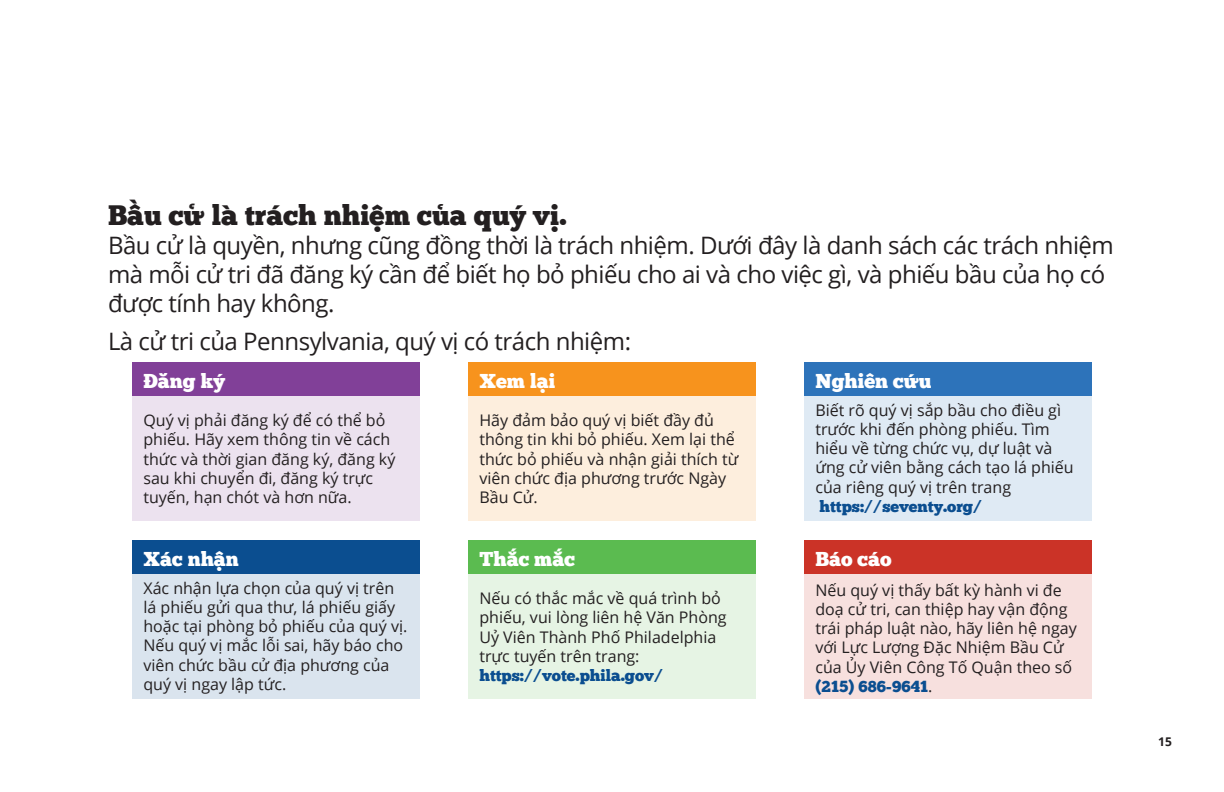
<style>
.page{position:relative;width:1224px;height:792px;background:#fff}
.page>*{position:absolute;margin:0;border:0;box-sizing:border-box;transform-origin:0 0}
.t1{font:28px "Chunk Five Ex";color:#231f20}
.t2{font:24px/28.8px "Open Sans";letter-spacing:-.02em;color:#231f20}
.t3{font:20px "Chunk Five Ex";color:#fff}
.t4{font:16px/19.2px "Open Sans";color:#231f20}
.t5{font:16px "Chunk Five Ex";color:#0b4e90}
.t6{font:700 12px "Open Sans";color:#231f20}
.s1{font-family:"Open Sans";color:#231f20}
</style>
<div class="page">
<div style="left:132px;top:362px;width:288px;height:159px;background:#ece2ef"></div>
<div style="left:132px;top:362px;width:288px;height:34px;background:#814098"></div>
<div style="left:468px;top:362px;width:288px;height:159px;background:#fdeedd"></div>
<div style="left:468px;top:362px;width:288px;height:34px;background:#f7931d"></div>
<div style="left:804px;top:362px;width:288px;height:159px;background:#dfeaf4"></div>
<div style="left:804px;top:362px;width:288px;height:34px;background:#2d73ba"></div>
<div style="left:132px;top:540px;width:288px;height:159px;background:#dae4ee"></div>
<div style="left:132px;top:540px;width:288px;height:34px;background:#0b4e90"></div>
<div style="left:804px;top:540px;width:288px;height:159px;background:#f7e0de"></div>
<div style="left:804px;top:540px;width:288px;height:34px;background:#cb3327"></div>
<div style="left:468px;top:540px;width:288px;height:159px;background:#e6f4e4"></div>
<div style="left:468px;top:540px;width:288px;height:34px;background:#5bbb50"></div>
<h1 class="t1" style="left:108px;top:194px;width:460px">Bầu cử là trách nhiệm của quý vị.</h1>
<h2 class="t2" style="left:108px;top:230px;width:1007px">Bầu cử là quyền, nhưng cũng đồng thời là trách nhiệm. Dưới đây là danh sách các trách nhiệm mà mỗi cử tri đã đăng ký cần để biết họ bỏ phiếu cho ai và cho việc gì, và phiếu bầu của họ có được tính hay không.</h2>
<h2 class="t2" style="left:108px;top:326px;width:525px">Là cử tri của Pennsylvania, quý vị có trách nhiệm:</h2>
<p class="t3" style="left:143px;top:366px;width:83px">Đăng ký</p>
<p class="t4" style="left:143px;top:410px;width:253px">Quý vị phải đăng ký để có thể bỏ phiếu. Hãy xem thông tin về cách thức và thời gian đăng ký, đăng ký sau khi chuyển đi, đăng ký trực tuyến, hạn chót và hơn nữa.</p>
<p class="t3" style="left:143px;top:544px;width:97px">Xác nhận</p>
<p class="t4" style="left:143px;top:578px;width:265px">Xác nhận lựa chọn của quý vị trên lá phiếu gửi qua thư, lá phiếu giấy hoặc tại phòng bỏ phiếu của quý vị.<br>Nếu quý vị mắc lỗi sai, hãy báo cho viên chức bầu cử địa phương của quý vị ngay lập tức.</p>
<p class="t3" style="left:479px;top:366px;width:77px">Xem lại</p>
<p class="t4" style="left:479px;top:410px;width:261px">Hãy đảm bảo quý vị biết đầy đủ thông tin khi bỏ phiếu. Xem lại thể thức bỏ phiếu và nhận giải thích từ viên chức địa phương trước Ngày<br>Bầu Cử.</p>
<p class="t3" style="left:479px;top:544px;width:97px">Thắc mắc</p>
<p class="t4" style="left:479px;top:588px;width:249px">Nếu có thắc mắc về quá trình bỏ phiếu, vui lòng liên hệ Văn Phòng<br>Uỷ Viên Thành Phố Philadelphia trực tuyến trên trang:</p>
<p class="t5" style="left:479px;top:663px;width:185px">https://vote.phila.gov/</p>
<p class="t3" style="left:815px;top:366px;width:118px">Nghiên cứu</p>
<p class="t4" style="left:815px;top:400px;width:260px">Biết rõ quý vị sắp bầu cho điều gì trước khi đến phòng phiếu. Tìm hiểu về từng chức vụ, dự luật và ứng cử viên bằng cách tạo lá phiếu của riêng quý vị trên trang</p>
<p class="t5" style="left:820px;top:494px;width:164px">https://seventy.org/</p>
<p class="t3" style="left:815px;top:544px;width:78px">Báo cáo</p>
<p class="t4" style="left:815px;top:580px;width:263px">Nếu quý vị thấy bất kỳ hành vi đe doạ cử tri, can thiệp hay vận động trái pháp luật nào, hãy liên hệ ngay với Lực Lượng Đặc Nhiệm Bầu Cử của Ủy Viên Công Tố Quận theo số</p>
<p class="t5" style="left:815px;top:674px;width:118px">(215) 686-9641<span class="s1">.</span></p>
<p class="t6" style="left:1158px;top:733px;width:15px">15</p>
</div>
